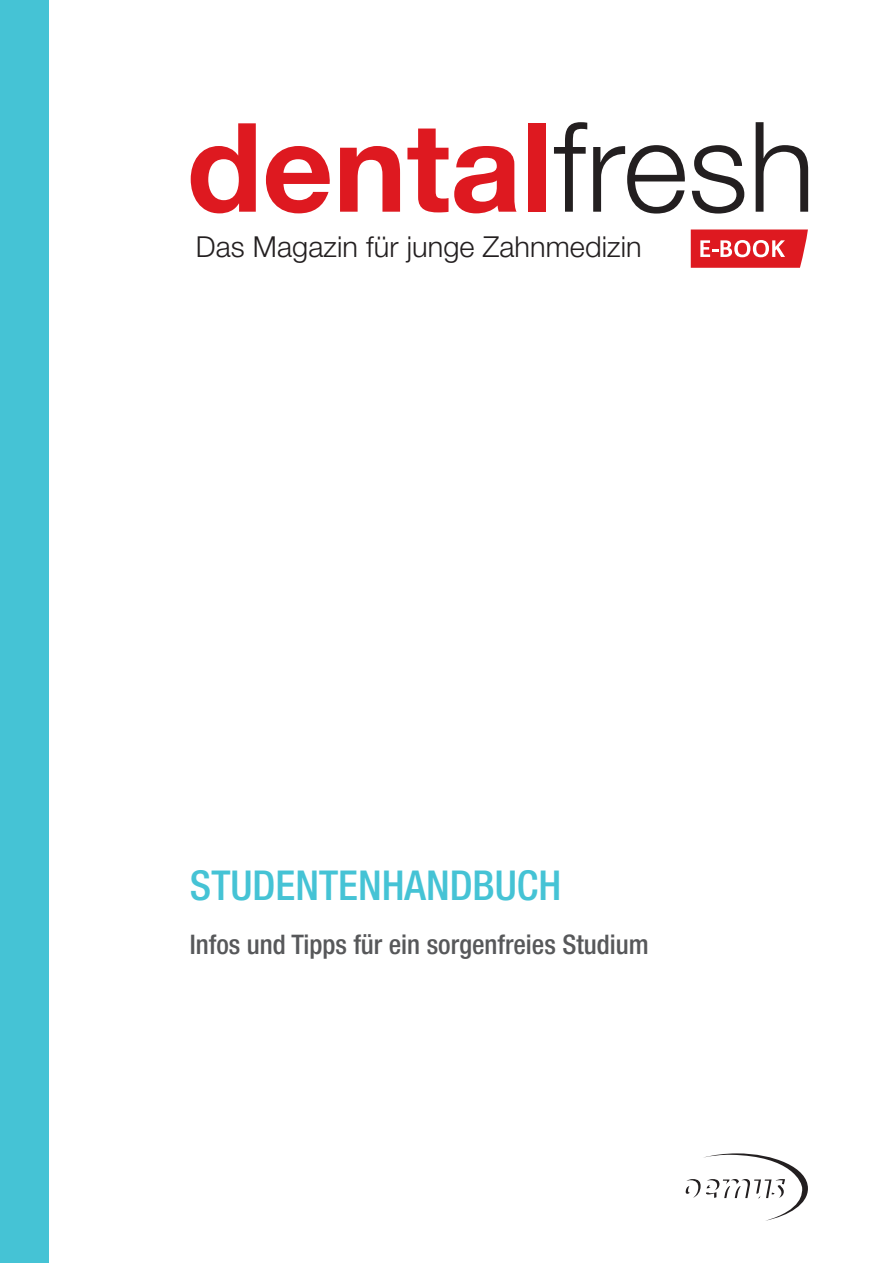
<style>
.page{position:relative;width:893px;height:1263px;background:#fff}
.page>*{position:absolute;margin:0;border:0;box-sizing:border-box;transform-origin:0 0}
.t1{font:700 123.75px "Helvetica Neue";color:#de1920}
.t2{font:500 condensed 41.25px "Helvetica Neue";color:#45c3d5}
.t3{font:300 28.95px "Helvetica Neue";letter-spacing:.005em;color:#231f20}
.t4{font:500 condensed 27px "Helvetica Neue";color:#57585a}
.s1{font-weight:300;font-size:125.25px;color:#231f20}
</style>
<div class="page">
<svg style="left:686px;top:1153px;width:122px;height:68px"></svg>
<div style="left:0;top:0;width:49px;height:1263px;background:#45c3d5"></div>
<svg style="left:691px;top:229px;width:117px;height:39px;background:#e4444a"></svg>
<h1 class="t1" style="left:187px;top:91px;width:630px">dental<span class="s1">fresh</span></h1>
<p class="t3" style="left:196px;top:229px;width:447px">Das Magazin für junge Zahnmedizin</p>
<h2 class="t2" style="left:190px;top:861px;width:373px">STUDENTENHANDBUCH</h2>
<p class="t4" style="left:190px;top:928px;width:460px">Infos und Tipps für ein sorgenfreies Studium</p>
</div>
